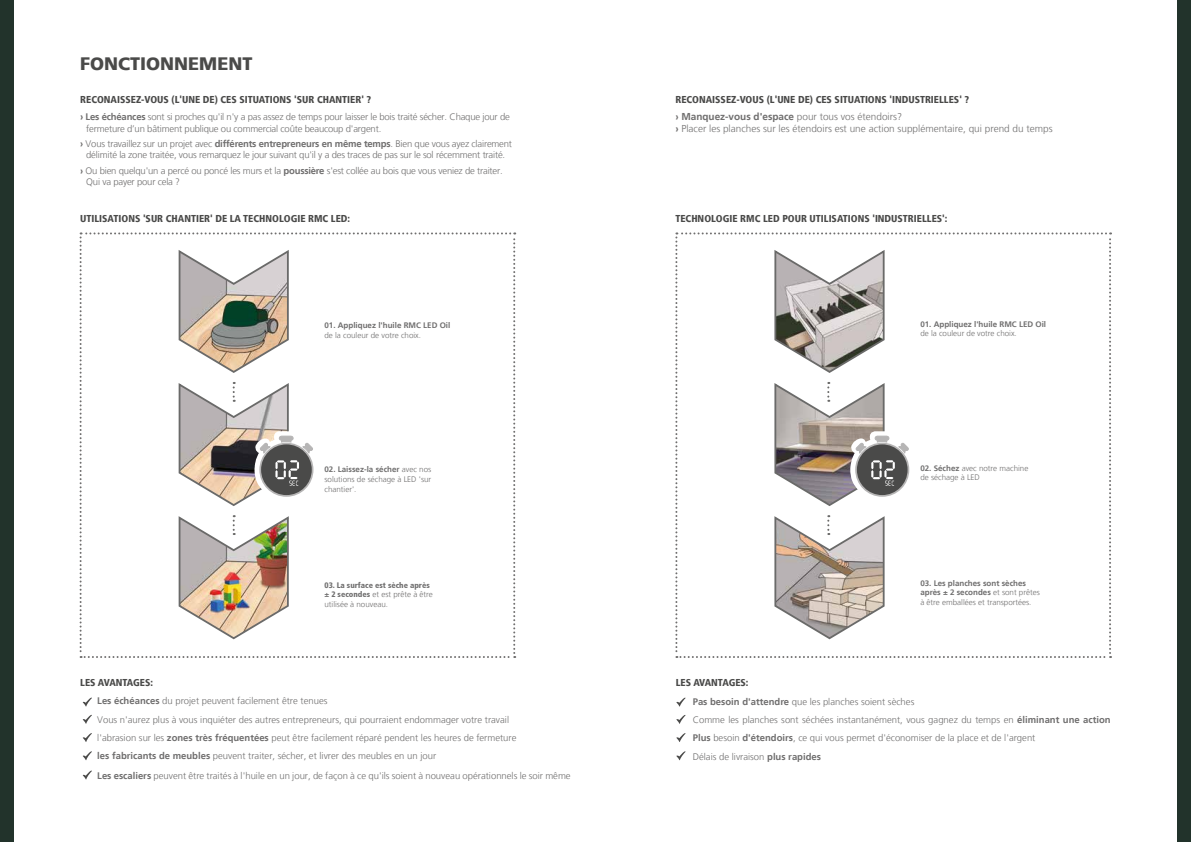
<style>
.page{position:relative;width:1191px;height:842px;background:#fff}
.page>*{position:absolute;margin:0;border:0;box-sizing:border-box;transform-origin:0 0}
.t1{font:900 18px "Frutiger 75";color:#4a4a49}
.t2{font:900 condensed 10px "Frutiger 77";color:#4a4a49}
.t3{font:300 10px/12px "Frutiger LT";color:#706f6f}
.t4{font:300 9.5px/18.3px "Frutiger LT";color:#706f6f}
.t5{font:300 9.5px/11.4px "Frutiger LT";letter-spacing:-.02em;color:#706f6f}
.t6{font:300 8px/9.6px "Frutiger LT";color:#706f6f}
.t7{font:700 8px "Frutiger LT";color:#706f6f}
.t8{font:900 condensed 8px "Frutiger 77";color:#706f6f}
.s1{font-family:"Frutiger 77";font-weight:900;font-stretch:condensed;font-size:10px}
.s2{font-weight:700}
.s3{font-family:"Frutiger 77";font-weight:900;font-stretch:condensed}
</style>
<div class="page">
<div style="left:0;top:0;width:14px;height:842px;background:#22332b"></div>
<div style="left:1176px;top:0;width:15px;height:842px;background:#22332b"></div>
<svg style="left:80px;top:232px;width:435px;height:426px"></svg>
<svg style="left:83px;top:697px;width:9px;height:9px"></svg>
<svg style="left:83px;top:733px;width:9px;height:9px"></svg>
<svg style="left:83px;top:714px;width:9px;height:10px"></svg>
<svg style="left:83px;top:751px;width:9px;height:9px"></svg>
<svg style="left:83px;top:770px;width:9px;height:9px"></svg>
<svg style="left:676px;top:697px;width:10px;height:10px"></svg>
<svg style="left:676px;top:733px;width:10px;height:9px"></svg>
<svg style="left:676px;top:751px;width:10px;height:9px"></svg>
<svg style="left:676px;top:715px;width:10px;height:9px"></svg>
<svg style="left:675px;top:232px;width:436px;height:426px"></svg>
<h1 class="t1" style="left:80px;top:53px;width:174px">FONCTIONNEMENT</h1>
<p class="t2" style="left:80px;top:94px;width:292px">RECONAISSEZ-VOUS (L'UNE DE) CES SITUATIONS 'SUR CHANTIER' ?</p>
<p class="t5" style="left:86px;top:111px;width:425px;text-indent:-6px"><span class="s1">›</span> <span class="s2">Les échéances</span> sont si proches qu'il n'y a pas assez de temps pour laisser le bois traité sécher. Chaque jour de fermeture d’un bâtiment publique ou commercial coûte beaucoup d'argent.</p>
<p class="t5" style="left:80px;top:138px;width:433px;text-align:center"><span class="s2">›</span> Vous travaillez sur un projet avec <span class="s2">différents entrepreneurs en même temps</span>. Bien que vous ayez clairement délimité la zone traitée, vous remarquez le jour suivant qu'il y a des traces de pas sur le sol récemment traité.</p>
<p class="t5" style="left:86px;top:165px;width:418px;text-indent:-6px"><span class="s3">›</span> Ou bien quelqu'un a percé ou poncé les murs et la <span class="s2">poussière</span> s'est collée au bois que vous veniez de traiter.<br>Qui va payer pour cela ?</p>
<p class="t2" style="left:80px;top:212px;width:271px">UTILISATIONS 'SUR CHANTIER' DE LA TECHNOLOGIE RMC LED:</p>
<p class="t2" style="left:675px;top:93px;width:295px">RECONAISSEZ-VOUS (L'UNE DE) CES SITUATIONS 'INDUSTRIELLES' ?</p>
<p class="t3" style="left:675px;top:110px;width:379px"><span class="s3">›</span> <span class="s2">Manquez-vous d'espace</span> pour tous vos étendoirs?<br><span class="s3">›</span> Placer les planches sur les étendoirs est une action supplémentaire, qui prend du temps</p>
<p class="t2" style="left:675px;top:212px;width:273px">TECHNOLOGIE RMC LED POUR UTILISATIONS 'INDUSTRIELLES':</p>
<p class="t7" style="left:324px;top:321px;width:127px">01. Appliquez l'huile RMC LED Oil</p>
<p class="t6" style="left:324px;top:331px;width:98px">de la couleur de votre choix.</p>
<p class="t7" style="left:920px;top:319px;width:127px">01. Appliquez l'huile RMC LED Oil</p>
<p class="t6" style="left:920px;top:329px;width:98px">de la couleur de votre choix.</p>
<p class="t6" style="left:324px;top:465px;width:108px;text-align:justify"><span class="s2">02. Laissez-la sécher</span> avec nos solutions de séchage à LED 'sur chantier'.</p>
<p class="t6" style="left:920px;top:463px;width:110px"><span class="s2">02. Séchez</span> avec notre machine de séchage à LED</p>
<p class="t8" style="left:324px;top:580px;width:107px">03. La surface est sèche après</p>
<p class="t6" style="left:324px;top:590px;width:110px"><span class="s3">± 2 secondes</span> et est prête à être utilisée à nouveau.</p>
<p class="t6" style="left:920px;top:578px;width:121px"><span class="s2">03. Les planches sont sèches après ± 2 secondes</span> et sont prêtes à être emballées et transportées.</p>
<p class="t2" style="left:80px;top:677px;width:74px">LES AVANTAGES:</p>
<p class="t4" style="left:97px;top:691px;width:413px;line-height:19px"><span class="s2">Les échéances</span> du projet peuvent facilement être tenues<br>Vous n'aurez plus à vous inquiéter des autres entrepreneurs, qui pourraient endommager votre travail</p>
<p class="t4" style="left:97px;top:729px;width:421px;line-height:18px">l'abrasion sur les <span class="s2">zones très fréquentées</span> peut être facilement réparé pendent les heures de fermeture <span class="s2">les fabricants de meubles</span> peuvent traiter, sécher, et livrer des meubles en un jour</p>
<p class="t4" style="left:97px;top:767px;width:475px"><span class="s2">Les escaliers</span> peuvent être traités à l'huile en un jour, de façon à ce qu'ils soient à nouveau opérationnels le soir même</p>
<p class="t2" style="left:675px;top:677px;width:74px">LES AVANTAGES:</p>
<p class="t4" style="left:692px;top:692px;width:419px"><span class="s2">Pas besoin d'attendre</span> que les planches soient sèches<br>Comme les planches sont séchées instantanément, vous gagnez du temps en <span class="s2">éliminant une action Plus</span> besoin <span class="s2">d'étendoirs</span>, ce qui vous permet d'économiser de la place et de l'argent<br>Délais de livraison <span class="s2">plus rapides</span></p>
</div>
